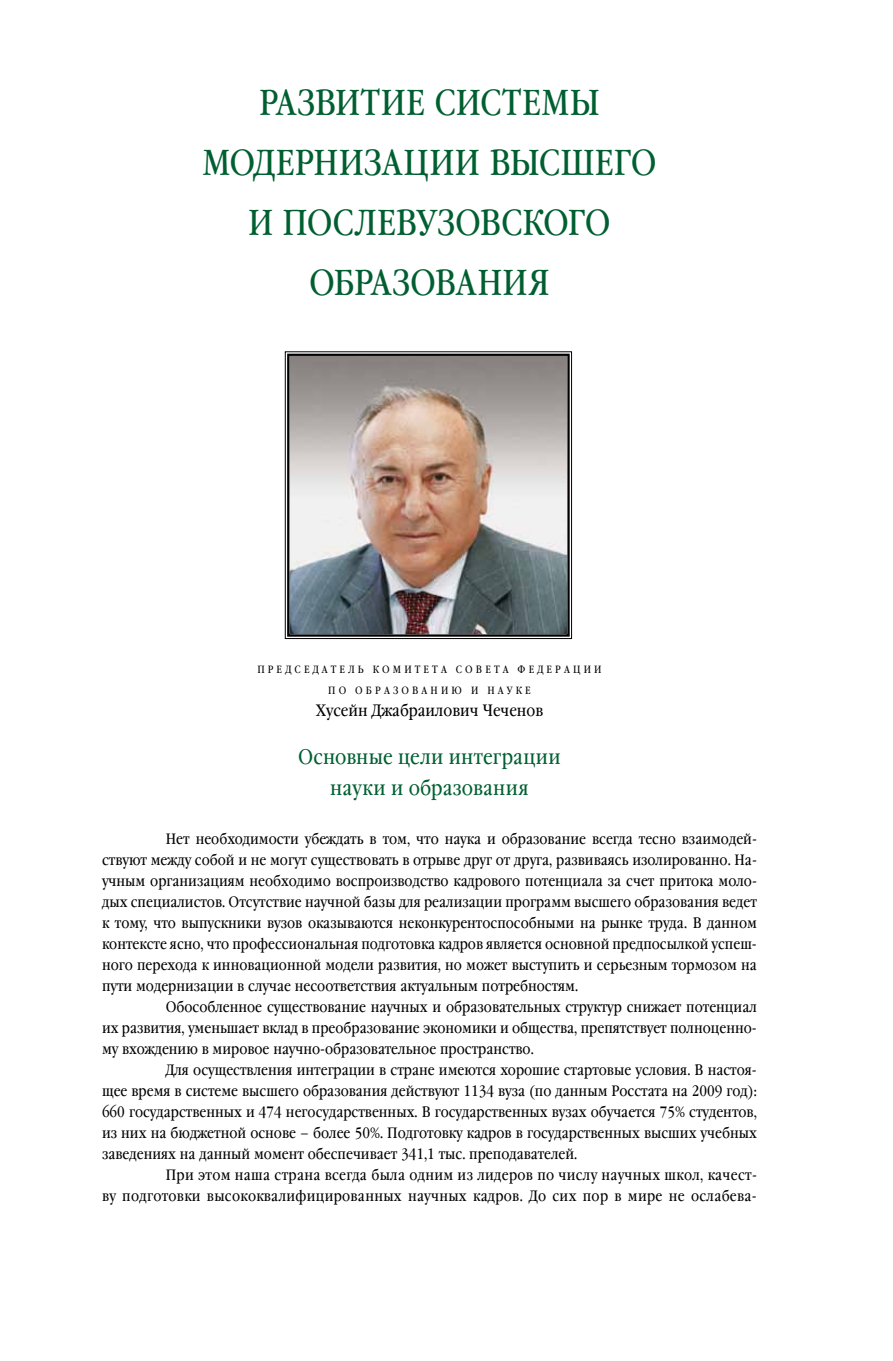
<style>
.page{position:relative;width:893px;height:1361px;background:#fff}
.page>*{position:absolute;margin:0;border:0;box-sizing:border-box;transform-origin:0 0}
.t1{font:36px/60px "Garamond Book Narrow C";color:#005f31;text-align:center}
.t2{font:21px/31.8px "Garamond Book Narrow C";letter-spacing:.01em;color:#005f31;text-align:center}
.t3{font:16.5px "Garamond Book Narrow C";color:#000}
.t4{font:15px "Garamond Book Narrow C";color:#000}
.t5{font:15px "Garamond Book Narrow C";letter-spacing:.02em;color:#000}
.t6{font:10.5px "Garamond Book Narrow C";color:#000}
</style>
<div class="page">
<img style="left:285px;top:351px;width:287px;height:288px">
<div style="left:287px;top:354px;width:283px;height:283px;border:2px solid #000"></div>
<h1 class="t1" style="left:202px;top:74px;width:456px">РАЗВИТИЕ СИСТЕМЫ<br>МОДЕРНИЗАЦИИ ВЫСШЕГО<br>И ПОСЛЕВУЗОВСКОГО<br>ОБРАЗОВАНИЯ</h1>
<p class="t6" style="left:257px;top:663px;width:21px">П редседател</p>
<p class="t6" style="left:358px;top:663px;width:35px">ь Комитета</p>
<p class="t6" style="left:456px;top:663px;width:19px">С овета</p>
<p class="t6" style="left:518px;top:663px;width:22px">Ф едерации</p>
<p class="t6" style="left:328px;top:684px;width:10px">по</p>
<p class="t6" style="left:355px;top:684px;width:11px">образовани</p>
<p class="t6" style="left:452px;top:684px;width:29px">ю инауке</p>
<p class="t3" style="left:316px;top:701px;width:229px">Хусейн Джабраилович Чеченов</p>
<h2 class="t2" style="left:298px;top:741px;width:264px">Основные цели интеграции науки и образования</h2>
<p class="t4" style="left:166px;top:830px;width:593px">Нет необходимости убеждать в том, что наука и образование всегда тесно взаимодей-</p>
<p class="t4" style="left:102px;top:851px;width:656px">ствуют между собой и не могут существовать в отрыве друг от друга, развиваясь изолированно. На-</p>
<p class="t4" style="left:102px;top:872px;width:656px">учным организациям необходимо воспроизводство кадрового потенциала за счет притока моло-</p>
<p class="t4" style="left:102px;top:893px;width:656px">дых специалистов. Отсутствие научной базы для реализации программ высшего образования ведет</p>
<p class="t4" style="left:102px;top:914px;width:656px">к тому, что выпускники вузов оказываются неконкурентоспособными на рынке труда. В данном</p>
<p class="t4" style="left:102px;top:935px;width:656px">контексте ясно, что профессиональная подготовка кадров является основной предпосылкой успеш-</p>
<p class="t4" style="left:102px;top:956px;width:656px">ного перехода к инновационной модели развития, но может выступить и серьезным тормозом на</p>
<p class="t4" style="left:102px;top:977px;width:478px">пути модернизации в случае несоответствия актуальным потребностям.</p>
<p class="t4" style="left:166px;top:998px;width:593px">Обособленное существование научных и образовательных структур снижает потенциал</p>
<p class="t4" style="left:102px;top:1019px;width:656px">их развития, уменьшает вклад в преобразование экономики и общества, препятствует полноценно-</p>
<p class="t4" style="left:102px;top:1040px;width:433px">му вхождению в мировое научно-образовательное пространство.</p>
<p class="t4" style="left:166px;top:1061px;width:593px">Для осуществления интеграции в стране имеются хорошие стартовые условия. В настоя-</p>
<p class="t4" style="left:102px;top:1082px;width:656px">щее время в системе высшего образования действуют 1134 вуза (по данным Росстата на 2009 год):</p>
<p class="t4" style="left:102px;top:1103px;width:656px">660 государственных и 474 негосударственных. В государственных вузах обучается 75% студентов,</p>
<p class="t4" style="left:102px;top:1124px;width:656px">из них на бюджетной основе – более 50%. Подготовку кадров в государственных высших учебных</p>
<p class="t4" style="left:102px;top:1145px;width:477px">заведениях на данный момент обеспечивает 341,1 тыс. преподавателей.</p>
<p class="t5" style="left:166px;top:1166px;width:593px">При этом наша страна всегда была одним из лидеров по числу научных школ, качест-</p>
<p class="t5" style="left:102px;top:1187px;width:656px">ву подготовки высококвалифицированных научных кадров. До сих пор в мире не ослабева-</p>
</div>
